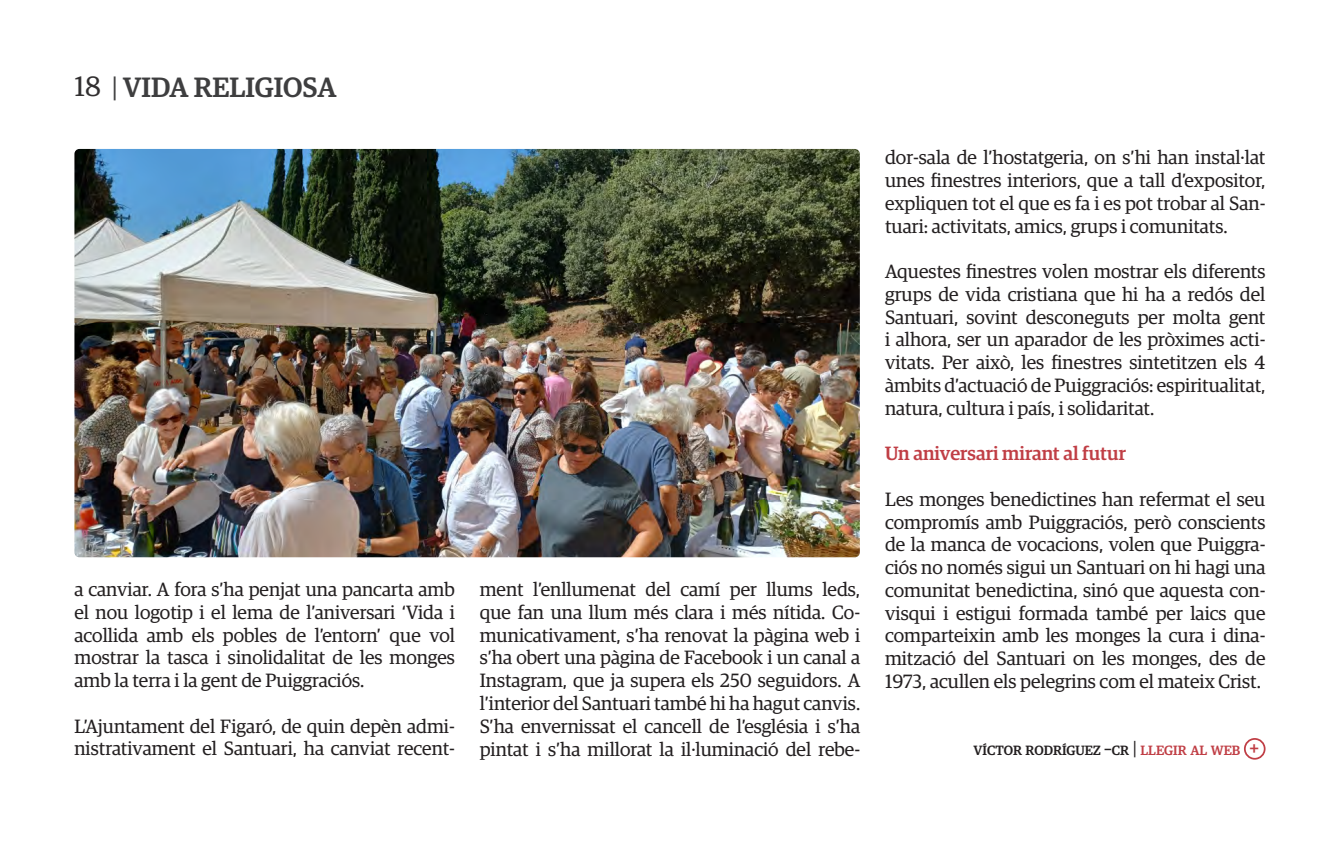
<style>
.page{position:relative;width:1340px;height:844px;background:#fff}
.page>*{position:absolute;margin:0;border:0;box-sizing:border-box;transform-origin:0 0}
.t1{font:500 28px "Guardian Egyp";color:#3e3e3f}
.t2{font:19.25px/22.8px "Guardian Egyp";color:#231f20;text-align:justify}
.t3{font:500 19.25px "Guardian Egyp";color:#c03e45}
.t4{font:500 19.25px "Guardian Egyp";color:#c03e45}
.t5{font:500 13.47px "Guardian Egyp";color:#231f20}
.s1{font-weight:400;color:#312f30}
.s2{font-weight:400}
.s3{font-size:19.25px}
.s4{font-weight:400;font-size:19.25px}
.s5{color:#c03e45}
</style>
<div class="page">
<div style="left:1243px;top:737px;width:22px;height:22px;border:2px solid #c03e45;border-radius:50%"></div>
<img style="left:74px;top:149px;width:785px;height:408px">
<h1 class="t1" style="left:74px;top:67px;width:263px"><span class="s1">18</span> <span class="s2">|</span> VIDA RELIGIOSA</h1>
<p class="t2" style="left:74px;top:576px;width:382px">a canviar. A fora s’ha penjat una pancarta amb el nou logotip i el lema de l’aniversari ‘Vida i acollida amb els pobles de l’entorn’ que vol mostrar la tasca i sinolidalitat de les monges amb la terra i la gent de Puiggraciós.</p>
<p class="t2" style="left:74px;top:713px;width:382px">L’Ajuntament del Figaró, de quin depèn admi&shy;nistrativament el Santuari, ha canviat recent-</p>
<p class="t2" style="left:480px;top:576px;width:382px">ment l’enllumenat del camí per llums leds, que fan una llum més clara i més nítida. Co&shy;municativament, s’ha renovat la pàgina web i s’ha obert una pàgina de Facebook i un canal a Instagram, que ja supera els 250 seguidors. A l’interior del Santuari també hi ha hagut canvis.<br>S’ha envernissat el cancell de l’església i s’ha pintat i s’ha millorat la il·luminació del rebe-</p>
<p class="t2" style="left:885px;top:145px;width:382px">dor-sala de l’hostatgeria, on s’hi han instal·lat unes finestres interiors, que a tall d’expositor, expliquen tot el que es fa i es pot trobar al San&shy;tuari: activitats, amics, grups i comunitats.</p>
<p class="t2" style="left:885px;top:259px;width:382px">Aquestes finestres volen mostrar els diferents grups de vida cristiana que hi ha a redós del Santuari, sovint desconeguts per molta gent i alhora, ser un aparador de les pròximes acti&shy;vitats. Per això, les finestres sintetitzen els 4 àmbits d’actuació de Puiggraciós: espiritualitat, natura, cultura i país, i solidaritat.</p>
<p class="t3" style="left:885px;top:439px;width:242px">Un aniversari mirant al futur</p>
<p class="t2" style="left:885px;top:486px;width:382px">Les monges benedictines han refermat el seu compromís amb Puiggraciós, però conscients de la manca de vocacions, volen que Puiggra&shy;ciós no només sigui un Santuari on hi hagi una comunitat benedictina, sinó que aquesta con&shy;visqui i estigui formada també per laics que comparteixin amb les monges la cura i dina&shy;mització del Santuari on les monges, des de 1973, acullen els pelegrins com el mateix Crist.</p>
<p class="t5" style="left:973px;top:740px;width:268px">VÍCTOR RODRÍGUEZ <span class="s3">–</span>CR <span class="s4">|</span> <span class="s5">LLEGIR AL WEB</span></p>
<p class="t4" style="left:1249px;top:734px;width:12px">+</p>
</div>
